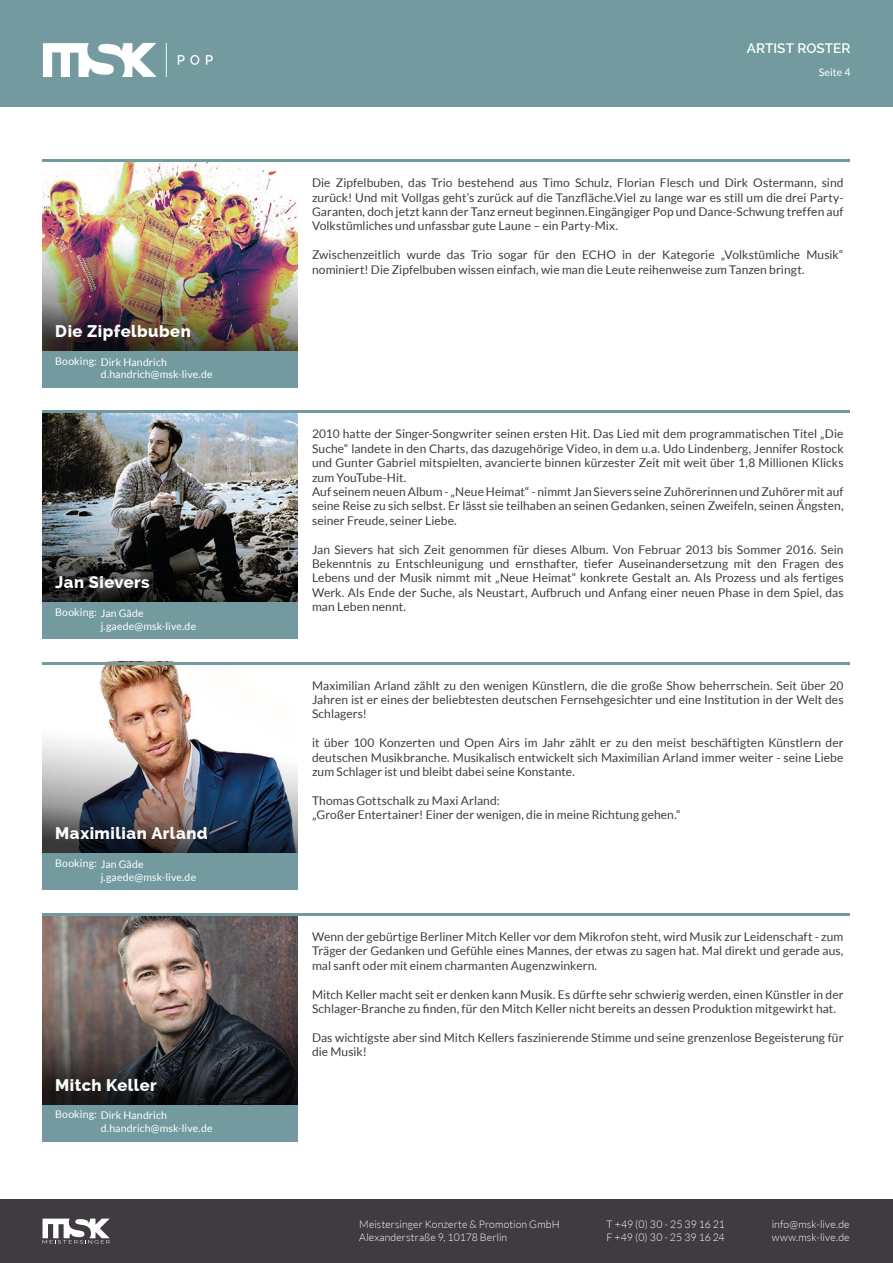
<style>
.page{position:relative;width:893px;height:1263px;background:#fff}
.page>*{position:absolute;margin:0;border:0;box-sizing:border-box;transform-origin:0 0}
.t1{font:800 16.5px "Raleway";letter-spacing:.03em;color:#fff}
.t2{font:600 13.5px "Raleway";color:#fff}
.t3{font:12px/14.4px "Lato";letter-spacing:.005em;color:#3f3b41;text-align:justify}
.t4{font:10.5px/13.6px "Lato";letter-spacing:.01em;color:#fff}
.t5{font:300 10.5px/12.6px "Lato";letter-spacing:.01em;color:#fff}
</style>
<div class="page">
<img style="left:43px;top:915px;width:255px;height:189px">
<hr style="left:43px;top:913px;width:807px;height:2px;background:#739b9f">
<img style="left:43px;top:664px;width:255px;height:189px">
<hr style="left:43px;top:662px;width:807px;height:2px;background:#739b9f">
<div style="left:43px;top:853px;width:255px;height:37px;background:#739b9f"></div>
<div style="left:43px;top:1104px;width:255px;height:37px;background:#739b9f"></div>
<img style="left:43px;top:413px;width:255px;height:189px">
<hr style="left:43px;top:411px;width:807px;height:2px;background:#739b9f">
<div style="left:43px;top:602px;width:255px;height:37px;background:#739b9f"></div>
<img style="left:43px;top:162px;width:255px;height:189px">
<hr style="left:43px;top:159px;width:807px;height:3px;background:#739b9f">
<div style="left:43px;top:351px;width:255px;height:37px;background:#739b9f"></div>
<div style="left:0;top:1199px;width:893px;height:64px;background:#3f3b41"></div>
<svg style="left:43px;top:1218px;width:67px;height:25px"></svg>
<div style="left:0;top:0;width:893px;height:106px;background:#739b9f"></div>
<img style="left:43px;top:43px;width:170px;height:33px">
<h1 class="t1" style="left:55px;top:322px;width:137px">Die Zipfelbuben</h1>
<p class="t4" style="left:101px;top:355px;width:113px;line-height:12.6px;text-indent:-45px">Booking: Dirk Handrich d.handrich@msk-live.de</p>
<h1 class="t1" style="left:55px;top:573px;width:96px">Jan Sievers</h1>
<p class="t4" style="left:101px;top:605px;width:97px;text-indent:-45px">Booking: Jan Gäde j.gaede@msk-live.de</p>
<h1 class="t1" style="left:55px;top:824px;width:154px">Maximilian Arland</h1>
<p class="t4" style="left:101px;top:856px;width:97px;text-indent:-45px">Booking: Jan Gäde j.gaede@msk-live.de</p>
<h1 class="t1" style="left:55px;top:1075px;width:103px">Mitch Keller</h1>
<p class="t4" style="left:101px;top:1109px;width:113px;line-height:12.6px;text-indent:-45px">Booking: Dirk Handrich d.handrich@msk-live.de</p>
<p class="t2" style="left:747px;top:41px;width:105px">ARTIST ROSTER</p>
<p class="t4" style="left:819px;top:66px;width:33px">Seite 4</p>
<p class="t3" style="left:312px;top:176px;width:533px">Die Zipfelbuben, das Trio bestehend aus Timo Schulz, Florian Flesch und Dirk Ostermann, sind zurück! Und mit Vollgas geht’s zurück auf die Tanzfläche.Viel zu lange war es still um die drei Party-Garanten, doch jetzt kann der Tanz erneut beginnen.Eingängiger Pop und Dance-Schwung treffen auf Volkstümliches und unfassbar gute Laune – ein Party-Mix.</p>
<p class="t3" style="left:312px;top:248px;width:533px">Zwischenzeitlich wurde das Trio sogar für den ECHO in der Kategorie „Volkstümliche Musik“ nominiert! Die Zipfelbuben wissen einfach, wie man die Leute reihenweise zum Tanzen bringt.</p>
<p class="t3" style="left:312px;top:427px;width:533px;text-align:left">2010 hatte der Singer-Songwriter seinen ersten Hit. Das Lied mit dem programmatischen Titel „Die Suche“ landete in den Charts, das dazugehörige Video, in dem u.a. Udo Lindenberg, Jennifer Rostock und Gunter Gabriel mitspielten, avancierte binnen kürzester Zeit mit weit über 1,8 Millionen Klicks zum YouTube-Hit.<br>Auf seinem neuen Album - „Neue Heimat“ - nimmt Jan Sievers seine Zuhörerinnen und Zuhörer mit auf seine Reise zu sich selbst. Er lässt sie teilhaben an seinen Gedanken, seinen Zweifeln, seinen Ängsten, seiner Freude, seiner Liebe.</p>
<p class="t3" style="left:312px;top:542px;width:533px">Jan Sievers hat sich Zeit genommen für dieses Album. Von Februar 2013 bis Sommer 2016. Sein Bekenntnis zu Entschleunigung und ernsthafter, tiefer Auseinandersetzung mit den Fragen des Lebens und der Musik nimmt mit „Neue Heimat“ konkrete Gestalt an. Als Prozess und als fertiges Werk. Als Ende der Suche, als Neustart, Aufbruch und Anfang einer neuen Phase in dem Spiel, das man Leben nennt.</p>
<p class="t3" style="left:312px;top:678px;width:533px">Maximilian Arland zählt zu den wenigen Künstlern, die die große Show beherrschein. Seit über 20<br>Jahren ist er eines der beliebtesten deutschen Fernsehgesichter und eine Institution in der Welt des Schlagers!</p>
<p class="t3" style="left:312px;top:736px;width:533px">it über 100 Konzerten und Open Airs im Jahr zählt er zu den meist beschäftigten Künstlern der deutschen Musikbranche. Musikalisch entwickelt sich Maximilian Arland immer weiter - seine Liebe zum Schlager ist und bleibt dabei seine Konstante.</p>
<p class="t3" style="left:312px;top:793px;width:370px">Thomas Gottschalk zu Maxi Arland:<br>„Großer Entertainer! Einer der wenigen, die in meine Richtung gehen.“</p>
<p class="t3" style="left:312px;top:929px;width:533px">Wenn der gebürtige Berliner Mitch Keller vor dem Mikrofon steht, wird Musik zur Leidenschaft - zum Träger der Gedanken und Gefühle eines Mannes, der etwas zu sagen hat. Mal direkt und gerade aus, mal sanft oder mit einem charmanten Augenzwinkern.</p>
<p class="t3" style="left:312px;top:987px;width:533px">Mitch Keller macht seit er denken kann Musik. Es dürfte sehr schwierig werden, einen Künstler in der<br>Schlager-Branche zu finden, für den Mitch Keller nicht bereits an dessen Produktion mitgewirkt hat.</p>
<p class="t3" style="left:312px;top:1030px;width:533px">Das wichtigste aber sind Mitch Kellers faszinierende Stimme und seine grenzenlose Begeisterung für die Musik!</p>
<p class="t5" style="left:359px;top:1218px;width:202px">Meistersinger Konzerte &amp; Promotion GmbH<br>Alexanderstraße 9, 10178 Berlin</p>
<p class="t5" style="left:607px;top:1218px;width:120px">T +49 (0) 30 - 25 39 16 21<br>F +49 (0) 30 - 25 39 16 24</p>
<p class="t5" style="left:772px;top:1218px;width:79px">info@msk-live.de www.msk-live.de</p>
</div>
